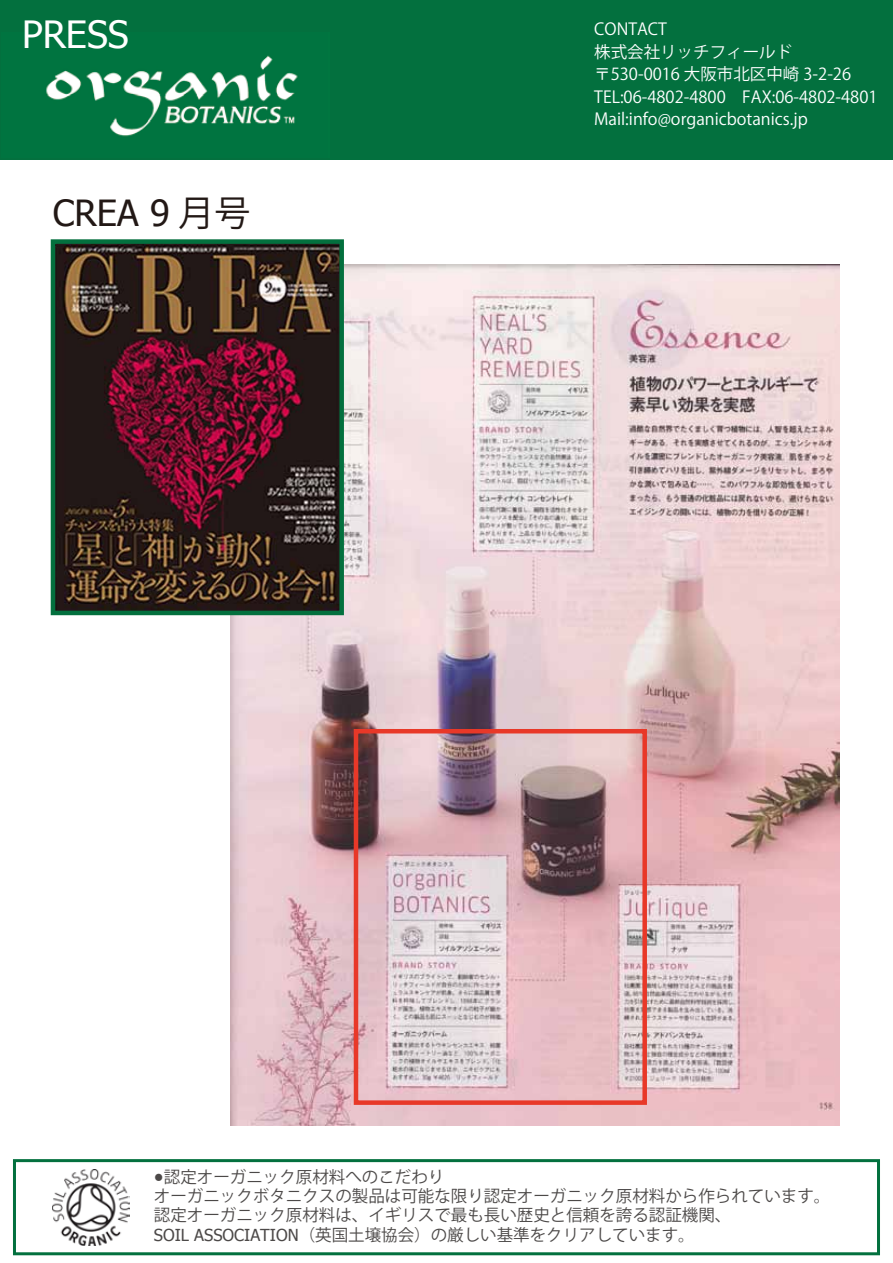
<style>
.page{position:relative;width:893px;height:1263px;background:#fff}
.page>*{position:absolute;margin:0;border:0;box-sizing:border-box;transform-origin:0 0}
.t1{font:37.5px "Tahoma";color:#fff}
.t2{font:36px "Tahoma";color:#221815}
.t3{font:16.5px/19.5px "Koz Go Pro";color:#4c4948}
.t4{font:16.5px/22.5px "Koz Go Pro";color:#fff}
.s1{font-family:"Koz Go Pro"}
.s2{font-family:"Tahoma"}
</style>
<div class="page">
<div style="left:0;top:0;width:893px;height:160px;background:#03703e"></div>
<img style="left:46px;top:55px;width:252px;height:82px">
<div style="left:13px;top:1159px;width:867px;height:96px;border:3px solid #03703e"></div>
<img style="left:53px;top:1169px;width:76px;height:76px">
<img style="left:231px;top:264px;width:609px;height:862px">
<img style="left:56px;top:244px;width:283px;height:366px">
<div style="left:51px;top:239px;width:293px;height:376px;border:4px solid #03703e"></div>
<div style="left:354px;top:729px;width:293px;height:376px;border:4px solid #e83828"></div>
<h1 class="t1" style="left:22px;top:9px;width:108px">PRESS</h1>
<h2 class="t2" style="left:53px;top:188px;width:199px">CREA 9 <span class="s1">月号</span></h2>
<p class="t4" style="left:594px;top:18px;width:285px">CONTACT<br>株式会社リッチフィールド〒530-0016 大阪市北区中崎 3-2-26<br>TEL:06-4802-4800　FAX:06-4802-4801<br>Mail:info@organicbotanics.jp</p>
<p class="t3" style="left:154px;top:1167px;width:678px"><span class="s2">●</span>認定オーガニック原材料へのこだわり<br>オーガニックボタニクスの製品は可能な限り認定オーガニック原材料から作られています。認定オーガニック原材料は、イギリスで最も長い歴史と信頼を誇る認証機関、<br><span class="s2">SOIL ASSOCIATION</span>（英国土壌協会）の厳しい基準をクリアしています。</p>
</div>
